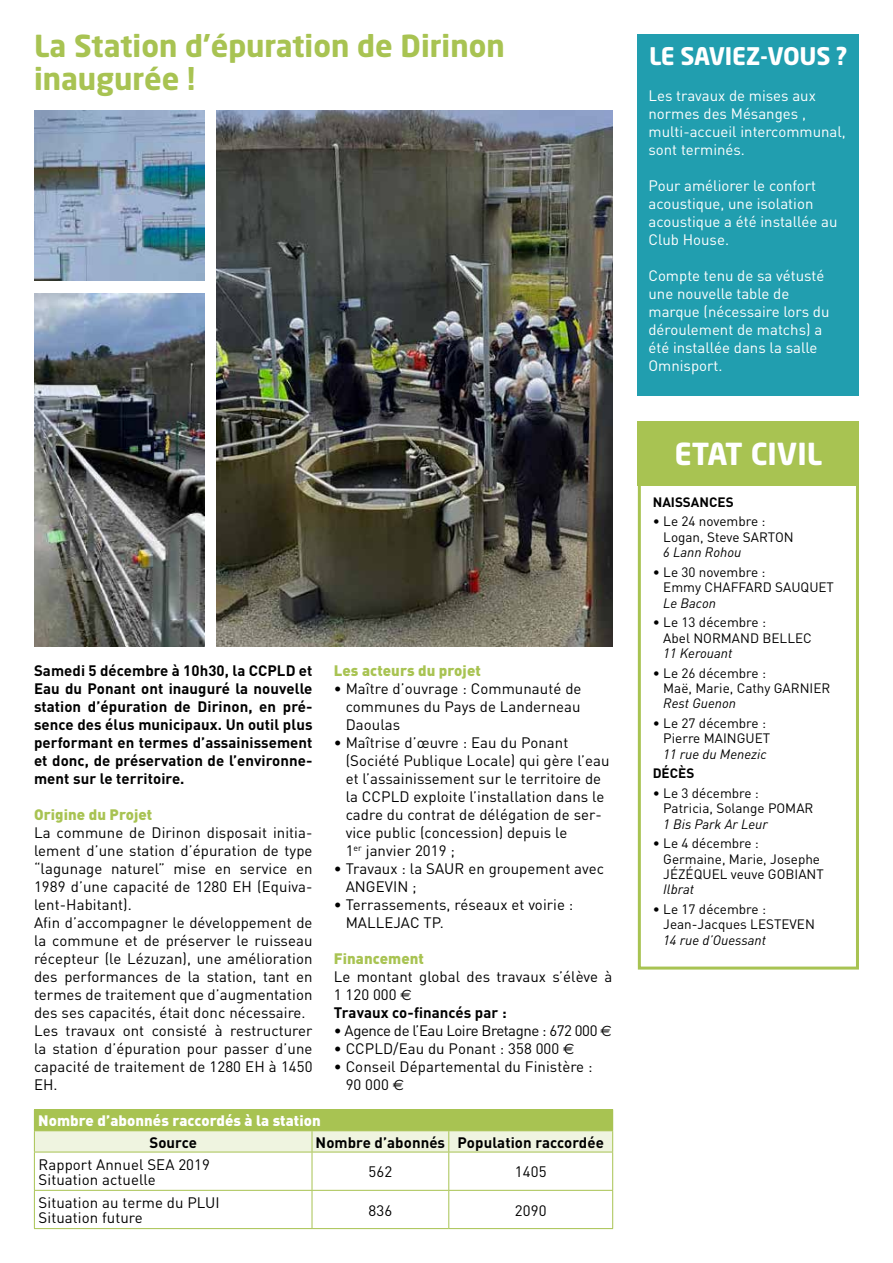
<style>
.page{position:relative;width:893px;height:1263px;background:#fff}
.page>*{position:absolute;margin:0;border:0;box-sizing:border-box;transform-origin:0 0}
.t1{font:700 30px/33px "Neo Sans Pro";color:#a8c352}
.t2{font:700 30px "Neo Sans Pro";color:#fff}
.t3{font:700 24px "Neo Sans Pro";letter-spacing:-.01em;color:#fff}
.t4{font:15px/18px "DIN";letter-spacing:.005em;color:#000}
.t5{font:15px/18px "DIN";color:#fff}
.t6{font:700 15px/18px "DIN";letter-spacing:.005em;color:#000;text-align:justify}
.t7{font:900 15px "DIN";letter-spacing:.005em;color:#a8c352}
.t8{font:15px "DIN";letter-spacing:-.03em;color:#000}
.t9{font:900 15px "DIN";letter-spacing:.005em;color:#fff}
.t10{font:13.5px/15.5px "DIN";color:#000}
.t11{font:italic 13.5px "DIN";color:#000}
.t12{font:700 13.5px "DIN";color:#000}
.s1{font-family:"Euro Sans"}
.s2{font-weight:700}
</style>
<div class="page">
<div style="left:638px;top:421px;width:221px;height:64px;background:#a8c352"></div>
<div style="left:638px;top:421px;width:221px;height:548px;border:3px solid #a8c352"></div>
<div style="left:638px;top:34px;width:221px;height:361px;background:#219eaf"></div>
<hr style="left:34px;top:1109px;width:278px;height:1px;background:#a8c352">
<hr style="left:312px;top:1109px;width:137px;height:1px;background:#a8c352">
<hr style="left:449px;top:1109px;width:164px;height:1px;background:#a8c352">
<svg style="left:34px;top:1110px;width:579px;height:42px;background:#cada96"></svg>
<hr style="left:34px;top:1152px;width:278px;height:1px;background:#a8c352">
<hr style="left:34px;top:1152px;width:1px;height:38px;background:#a8c352">
<hr style="left:312px;top:1152px;width:137px;height:1px;background:#a8c352">
<hr style="left:312px;top:1152px;width:1px;height:38px;background:#a8c352">
<hr style="left:449px;top:1152px;width:164px;height:1px;background:#a8c352">
<hr style="left:448px;top:1152px;width:1px;height:38px;background:#a8c352">
<hr style="left:612px;top:1152px;width:1px;height:38px;background:#a8c352">
<hr style="left:34px;top:1190px;width:278px;height:1px;background:#a8c352">
<hr style="left:34px;top:1191px;width:1px;height:37px;background:#a8c352">
<hr style="left:312px;top:1190px;width:137px;height:1px;background:#a8c352">
<hr style="left:312px;top:1191px;width:1px;height:37px;background:#a8c352">
<hr style="left:449px;top:1190px;width:164px;height:1px;background:#a8c352">
<hr style="left:448px;top:1191px;width:1px;height:37px;background:#a8c352">
<hr style="left:612px;top:1191px;width:1px;height:37px;background:#a8c352">
<hr style="left:34px;top:1228px;width:278px;height:1px;background:#a8c352">
<hr style="left:312px;top:1228px;width:137px;height:1px;background:#a8c352">
<hr style="left:449px;top:1228px;width:164px;height:1px;background:#a8c352">
<img style="left:217px;top:111px;width:395px;height:535px">
<img style="left:34px;top:293px;width:170px;height:353px">
<img style="left:34px;top:111px;width:170px;height:170px">
<h1 class="t1" style="left:34px;top:29px;width:472px">La Station d’épuration de Dirinon inaugurée !</h1>
<p class="t6" style="left:34px;top:661px;width:280px">Samedi 5 décembre à 10h30, la CCPLD et Eau du Ponant ont inauguré la nouvelle station d’épuration de Dirinon, en pré&shy;sence des élus municipaux. Un outil plus performant en termes d’assainissement et donc, de préservation de l’environne&shy;ment sur le territoire.</p>
<p class="t7" style="left:34px;top:804px;width:120px">Origine du Projet</p>
<p class="t4" style="left:34px;top:823px;width:280px">La commune de Dirinon disposait initia&shy;lement d’une station d’épuration de type “lagunage naturel” mise en service en 1989 d’une capacité de 1280 EH (Equiva&shy;lent-Habitant).<br>Afin d’accompagner le développement de la commune et de préserver le ruisseau récepteur (le Lézuzan), une amélioration des performances de la station, tant en termes de traitement que d’augmentation des ses capacités, était donc nécessaire.<br>Les travaux ont consisté à restructurer la station d’épuration pour passer d’une capacité de traitement de 1280 EH à 1450<br>EH.</p>
<p class="t7" style="left:334px;top:660px;width:149px">Les acteurs du projet</p>
<p class="t4" style="left:346px;top:679px;width:237px;text-align:justify;text-indent:-12px">• Maître d’ouvrage : Communauté de communes du Pays de Landerneau Daoulas</p>
<p class="t4" style="left:346px;top:733px;width:265px;text-indent:-12px">• Maîtrise d’œuvre : Eau du Ponant (Société Publique Locale) qui gère l’eau et l’assainissement sur le territoire de la CCPLD exploite l’installation dans le cadre du contrat de délégation de ser&shy;vice public (concession) depuis le<br>1<sup>er</sup> janvier 2019 ;</p>
<p class="t4" style="left:346px;top:859px;width:260px;text-indent:-12px">• Travaux : la SAUR en groupement avec<br>ANGEVIN ;</p>
<p class="t4" style="left:346px;top:895px;width:229px;text-indent:-12px">• Terrassements, réseaux et voirie :<br>MALLEJAC TP.</p>
<p class="t7" style="left:334px;top:948px;width:92px">Financement</p>
<p class="t4" style="left:334px;top:967px;width:280px">Le montant global des travaux s’élève à<br>1 120 000 <span class="s1">€<br></span><span class="s2">Travaux co-financés par :</span></p>
<p class="t8" style="left:334px;top:1021px;width:279px">• Agence de l’Eau Loire Bretagne : 672 000 <span class="s1">€</span></p>
<p class="t4" style="left:334px;top:1039px;width:242px">• CCPLD/Eau du Ponant : 358 000 <span class="s1">€</span></p>
<p class="t4" style="left:346px;top:1057px;width:248px;text-indent:-12px">• Conseil Départemental du Finistère :<br>90 000 <span class="s1">€</span></p>
<p class="t9" style="left:38px;top:1111px;width:284px">Nombre d’abonnés raccordés à la station</p>
<p class="t6" style="left:149px;top:1132px;width:49px">Source</p>
<p class="t6" style="left:316px;top:1132px;width:290px">Nombre d’abonnés Population raccordée</p>
<p class="t4" style="left:39px;top:1156px;width:173px;line-height:15px">Rapport Annuel SEA 2019<br>Situation actuelle</p>
<p class="t4" style="left:369px;top:1162px;width:25px">562</p>
<p class="t4" style="left:515px;top:1162px;width:33px">1405</p>
<p class="t4" style="left:39px;top:1195px;width:183px;line-height:15px">Situation au terme du PLUI<br>Situation future</p>
<p class="t4" style="left:369px;top:1201px;width:25px">836</p>
<p class="t4" style="left:515px;top:1201px;width:33px">2090</p>
<h2 class="t3" style="left:649px;top:41px;width:200px">LE SAVIEZ-VOUS ?</h2>
<p class="t5" style="left:648px;top:86px;width:199px">Les travaux de mises aux normes des Mésanges , multi-accueil intercommunal, sont terminés.</p>
<p class="t5" style="left:648px;top:176px;width:191px">Pour améliorer le confort acoustique, une isolation acoustique a été installée au<br>Club House.</p>
<p class="t5" style="left:648px;top:266px;width:182px">Compte tenu de sa vétusté une nouvelle table de marque (nécessaire lors du déroulement de matchs) a été installée dans la salle<br>Omnisport.</p>
<h1 class="t2" style="left:674px;top:435px;width:149px">ETAT CIVIL</h1>
<p class="t12" style="left:653px;top:493px;width:82px">NAISSANCES</p>
<p class="t10" style="left:663px;top:513px;width:132px;text-indent:-11px">• Le 24 novembre :<br>Logan, Steve SARTON</p>
<p class="t11" style="left:663px;top:544px;width:80px">6 Lann Rohou</p>
<p class="t10" style="left:663px;top:564px;width:172px;text-indent:-11px">• Le 30 novembre :<br>Emmy CHAFFARD SAUQUET</p>
<p class="t11" style="left:663px;top:594px;width:54px">Le Bacon</p>
<p class="t10" style="left:663px;top:614px;width:150px;text-indent:-11px">• Le 13 décembre :<br>Abel NORMAND BELLEC</p>
<p class="t11" style="left:663px;top:645px;width:71px">11 Kerouant</p>
<p class="t10" style="left:663px;top:665px;width:169px;text-indent:-11px">• Le 26 décembre :<br>Maë, Marie, Cathy GARNIER</p>
<p class="t11" style="left:663px;top:695px;width:74px">Rest Guenon</p>
<p class="t10" style="left:663px;top:715px;width:108px;text-indent:-11px">• Le 27 décembre :<br>Pierre MAINGUET</p>
<p class="t11" style="left:663px;top:745px;width:105px">11 rue du Menezic</p>
<p class="t12" style="left:653px;top:764px;width:43px">DÉCÈS</p>
<p class="t10" style="left:663px;top:785px;width:152px;text-indent:-11px">• Le 3 décembre :<br>Patricia, Solange POMAR</p>
<p class="t11" style="left:663px;top:815px;width:106px">1 Bis Park Ar Leur</p>
<p class="t10" style="left:663px;top:835px;width:162px;text-indent:-11px">• Le 4 décembre :<br>Germaine, Marie, Josephe<br>JÉZÉQUEL veuve GOBIANT</p>
<p class="t11" style="left:663px;top:881px;width:32px">Ilbrat</p>
<p class="t10" style="left:663px;top:901px;width:153px;text-indent:-11px">• Le 17 décembre :<br>Jean-Jacques LESTEVEN</p>
<p class="t11" style="left:663px;top:931px;width:104px">14 rue d’Ouessant</p>
</div>
